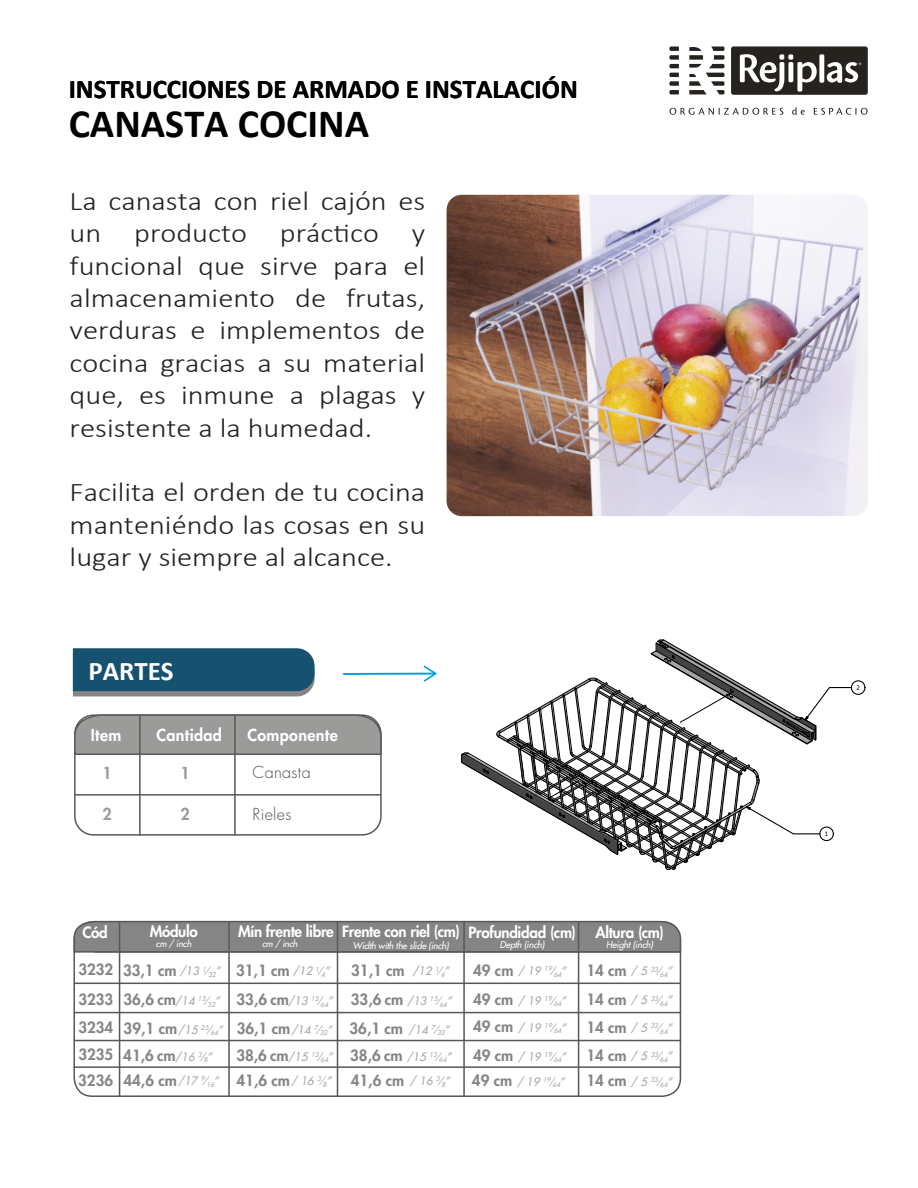
<style>
.page{position:relative;width:918px;height:1188px;background:#fff}
.page>*{position:absolute;margin:0;border:0;box-sizing:border-box;transform-origin:0 0}
.t1{font:700 40.2px "Calibri";color:#000}
.t2{font:300 27px/32.4px "Calibri";color:#222221;text-align:justify;scale:1.13 1}
.t3{font:700 27px "Calibri";color:#000}
.t4{font:700 27px "Calibri";color:#fff}
.t5{font:800 16.05px "Futura";letter-spacing:.02em;color:#fff}
.t6{font:300 16.05px "Futura";letter-spacing:.02em;color:#525252}
.t7{font:800 16.05px "Futura";color:#9b9b9a}
.t8{font:800 15.15px/28.3px "Futura";color:#858585;text-align:justify}
.t9{font:800 15.15px "Futura";letter-spacing:-.02em;color:#fff}
.t10{font:italic 11.4px "Futura";color:#a5a5a5}
.t11{font:italic 9.15px "Futura";letter-spacing:-.02em;color:#fff}
.t12{font:italic 6.6px "Futura";color:#a5a5a5}
.t13{font:6.15px "Tahoma";color:#000}
.s1{font-size:11.4px}
.s2{font-weight:400;font-style:italic;font-size:11.4px;color:#a5a5a5}
.s3{font-weight:400;font-style:italic;font-size:6.6px;color:#a5a5a5}
</style>
<div class="page">
<svg style="left:669px;top:47px;width:56px;height:47px"></svg>
<div style="left:731px;top:46px;width:137px;height:49px;background:#26221e;border-radius:2px"></div>
<svg style="left:740px;top:54px;width:121px;height:38px"></svg>
<svg style="left:670px;top:108px;width:113px;height:7px"></svg>
<svg style="left:792px;top:107px;width:13px;height:8px"></svg>
<svg style="left:814px;top:108px;width:54px;height:7px"></svg>
<hr style="left:343px;top:673px;width:92px;height:2px;background:#009fe5">
<svg style="left:424px;top:666px;width:12px;height:16px"></svg>
<svg style="left:73px;top:648px;width:242px;height:48px;background:#255973"></svg>
<div style="left:74px;top:714px;width:308px;height:122px;border:2px solid #585857;border-radius:19px"></div>
<svg style="left:74px;top:714px;width:308px;height:42px;background:#999998"></svg>
<hr style="left:75px;top:794px;width:306px;height:2px;background:#585857">
<hr style="left:234px;top:715px;width:2px;height:120px;background:#585857">
<hr style="left:139px;top:715px;width:2px;height:120px;background:#585857">
<img style="left:447px;top:195px;width:421px;height:321px">
<svg style="left:461px;top:639px;width:392px;height:231px"></svg>
<div style="left:851px;top:680px;width:15px;height:15px;border:1px solid #000;border-radius:50%"></div>
<div style="left:74px;top:921px;width:607px;height:176px;border:2px solid #585857;border-radius:18px"></div>
<svg style="left:74px;top:921px;width:608px;height:32px;background:#838383"></svg>
<hr style="left:119px;top:921px;width:1px;height:176px;background:#585857">
<hr style="left:228px;top:921px;width:2px;height:176px;background:#585857">
<hr style="left:337px;top:921px;width:1px;height:176px;background:#585857">
<hr style="left:94px;top:951px;width:587px;height:2px;background:#585857">
<hr style="left:463px;top:921px;width:2px;height:176px;background:#585857">
<hr style="left:578px;top:921px;width:1px;height:176px;background:#585857">
<hr style="left:74px;top:983px;width:606px;height:1px;background:#585857">
<hr style="left:74px;top:1012px;width:607px;height:1px;background:#585857">
<hr style="left:74px;top:1040px;width:607px;height:1px;background:#585857">
<hr style="left:74px;top:1066px;width:607px;height:2px;background:#585857">
<p class="t3" style="left:69px;top:71px;width:511px">INSTRUCCIONES DE ARMADO E INSTALACIÓN</p>
<h1 class="t1" style="left:69px;top:98px;width:302px">CANASTA COCINA</h1>
<p class="t2" style="left:70px;top:183px;width:316px">La canasta con riel cajón es un producto práctico y funcional que sirve para el almacenamiento de frutas, verduras e implementos de cocina gracias a su material que, es inmune a plagas y resistente a la humedad.</p>
<p class="t2" style="left:70px;top:475px;width:316px">Facilita el orden de tu cocina manteniéndo las cosas en su lugar y siempre al alcance.</p>
<p class="t4" style="left:89px;top:654px;width:87px">PARTES</p>
<p class="t5" style="left:91px;top:725px;width:32px">Item</p>
<p class="t5" style="left:156px;top:725px;width:67px">Cantidad</p>
<p class="t5" style="left:247px;top:725px;width:92px">Componente</p>
<p class="t6" style="left:253px;top:763px;width:60px">Canasta</p>
<p class="t6" style="left:253px;top:805px;width:40px">Rieles</p>
<p class="t7" style="left:103px;top:763px;width:11px">1</p>
<p class="t7" style="left:103px;top:804px;width:11px">2</p>
<p class="t7" style="left:181px;top:763px;width:11px">1</p>
<p class="t7" style="left:181px;top:804px;width:11px">2</p>
<p class="t9" style="left:150px;top:922px;width:50px">Módulo</p>
<p class="t9" style="left:238px;top:922px;width:223px">Mín frente libre Frente con riel (cm)</p>
<p class="t11" style="left:156px;top:938px;width:37px">cm / inch</p>
<p class="t11" style="left:262px;top:938px;width:37px">cm / inch</p>
<p class="t11" style="left:353px;top:940px;width:98px">Width with the slide (inch)</p>
<p class="t9" style="left:468px;top:922px;width:109px">Profundidad (cm)</p>
<p class="t9" style="left:595px;top:922px;width:70px">Altura (cm)</p>
<p class="t11" style="left:500px;top:939px;width:46px">Depth (inch)</p>
<p class="t11" style="left:606px;top:939px;width:48px">Height (inch)</p>
<p class="t9" style="left:82px;top:923px;width:27px">Cód</p>
<p class="t8" style="left:78px;top:956px;width:37px">3232<br>3233<br>3234<br>3235</p>
<p class="t10" style="left:293px;top:964px;width:39px">/12 <sup>1</sup>⁄<sub>4</sub>”</p>
<p class="t8" style="left:473px;top:956px;width:42px">49 cm</p>
<p class="t8" style="left:586px;top:956px;width:42px">14 cm</p>
<p class="t8" style="left:123px;top:956px;width:55px">33,1 cm</p>
<p class="t8" style="left:236px;top:956px;width:55px">31,1 cm</p>
<p class="t8" style="left:123px;top:985px;width:54px">36,6 cm</p>
<p class="t8" style="left:237px;top:985px;width:54px">33,6 cm</p>
<p class="t8" style="left:351px;top:956px;width:55px">31,1 cm</p>
<p class="t10" style="left:518px;top:964px;width:50px">/ 19 <sup>19</sup>⁄<sub>64</sub>”</p>
<p class="t10" style="left:631px;top:964px;width:43px">/ 5 <sup>33</sup>⁄<sub>64</sub>”</p>
<p class="t10" style="left:180px;top:964px;width:21px">/13</p>
<p class="t12" style="left:202px;top:970px;width:20px">1<sup>⁄</sup>32<sup>”</sup></p>
<p class="t10" style="left:412px;top:964px;width:39px">/12 <sup>1</sup>⁄<sub>4</sub>”</p>
<p class="t8" style="left:351px;top:985px;width:54px">33,6 cm</p>
<p class="t8" style="left:586px;top:985px;width:42px">14 cm 14 cm 14 cm</p>
<p class="t8" style="left:473px;top:986px;width:42px">49 cm</p>
<p class="t10" style="left:631px;top:993px;width:43px">/ 5 <sup>33</sup>⁄<sub>64</sub>”</p>
<p class="t10" style="left:631px;top:1021px;width:43px">/ 5 <sup>33</sup>⁄<sub>64</sub>”</p>
<p class="t10" style="left:631px;top:1049px;width:43px">/ 5 <sup>33</sup>⁄<sub>64</sub>”</p>
<p class="t10" style="left:631px;top:1074px;width:43px">/ 5 <sup>33</sup>⁄<sub>64</sub>”</p>
<p class="t10" style="left:518px;top:994px;width:50px">/ 19 <sup>19</sup>⁄<sub>64</sub>”</p>
<p class="t10" style="left:288px;top:994px;width:46px">/13 <sup>15</sup>⁄<sub>64</sub>”</p>
<p class="t10" style="left:175px;top:994px;width:21px">/14</p>
<p class="t12" style="left:198px;top:997px;width:24px">13<span class="s1">⁄</span>32<span class="s1">”</span></p>
<p class="t10" style="left:407px;top:994px;width:46px">/13 <sup>15</sup>⁄<sub>64</sub>”</p>
<p class="t8" style="left:473px;top:1012px;width:42px">49 cm</p>
<p class="t8" style="left:124px;top:1014px;width:55px">39,1 cm</p>
<p class="t8" style="left:237px;top:1014px;width:55px">36,1 cm</p>
<p class="t8" style="left:123px;top:1041px;width:54px">41,6 cm</p>
<p class="t8" style="left:236px;top:1041px;width:54px">38,6 cm</p>
<p class="t8" style="left:350px;top:1014px;width:55px">36,1 cm</p>
<p class="t10" style="left:518px;top:1020px;width:50px">/ 19 <sup>19</sup>⁄<sub>64</sub>”</p>
<p class="t10" style="left:178px;top:1022px;width:21px">/15</p>
<p class="t12" style="left:201px;top:1026px;width:24px">25<span class="s1">⁄</span>64<span class="s1">”</span></p>
<p class="t10" style="left:291px;top:1022px;width:43px">/14 <sup>7</sup>⁄<sub>32</sub>”</p>
<p class="t10" style="left:409px;top:1022px;width:43px">/14 <sup>7</sup>⁄<sub>32</sub>”</p>
<p class="t8" style="left:350px;top:1041px;width:54px">38,6 cm</p>
<p class="t8" style="left:473px;top:1041px;width:42px">49 cm</p>
<p class="t10" style="left:288px;top:1049px;width:46px">/15 <sup>13</sup>⁄<sub>64</sub>”</p>
<p class="t10" style="left:175px;top:1049px;width:21px">/16</p>
<p class="t12" style="left:198px;top:1053px;width:16px">3<span class="s1">⁄</span>8<span class="s1">”</span></p>
<p class="t10" style="left:407px;top:1049px;width:46px">/15 <sup>13</sup>⁄<sub>64</sub>”</p>
<p class="t10" style="left:518px;top:1050px;width:50px">/ 19 <sup>19</sup>⁄<sub>64</sub>”</p>
<p class="t8" style="left:78px;top:1066px;width:37px">3236</p>
<p class="t10" style="left:291px;top:1074px;width:42px">/ 16 <sup>3</sup>⁄<sub>8</sub>”</p>
<p class="t8" style="left:123px;top:1066px;width:55px">44,6 cm</p>
<p class="t8" style="left:205px;top:1066px;width:87px"><span class="s2">⁄</span><span class="s3">16</span><span class="s2">”</span> 41,6 cm</p>
<p class="t8" style="left:351px;top:1066px;width:101px">41,6 cm <span class="s2">/ 16</span> <sup>3</sup><span class="s2">⁄</span><span class="s3">8</span><span class="s2">”</span></p>
<p class="t8" style="left:586px;top:1066px;width:42px">14 cm</p>
<p class="t8" style="left:472px;top:1066px;width:42px">49 cm</p>
<p class="t10" style="left:178px;top:1074px;width:21px">/17</p>
<p class="t12" style="left:201px;top:1075px;width:5px">9</p>
<p class="t10" style="left:517px;top:1074px;width:50px">/ 19 <sup>19</sup>⁄<sub>64</sub>”</p>
<p class="t13" style="left:857px;top:684px;width:5px">2</p>
<p class="t13" style="left:825px;top:830px;width:5px">1</p>
</div>
